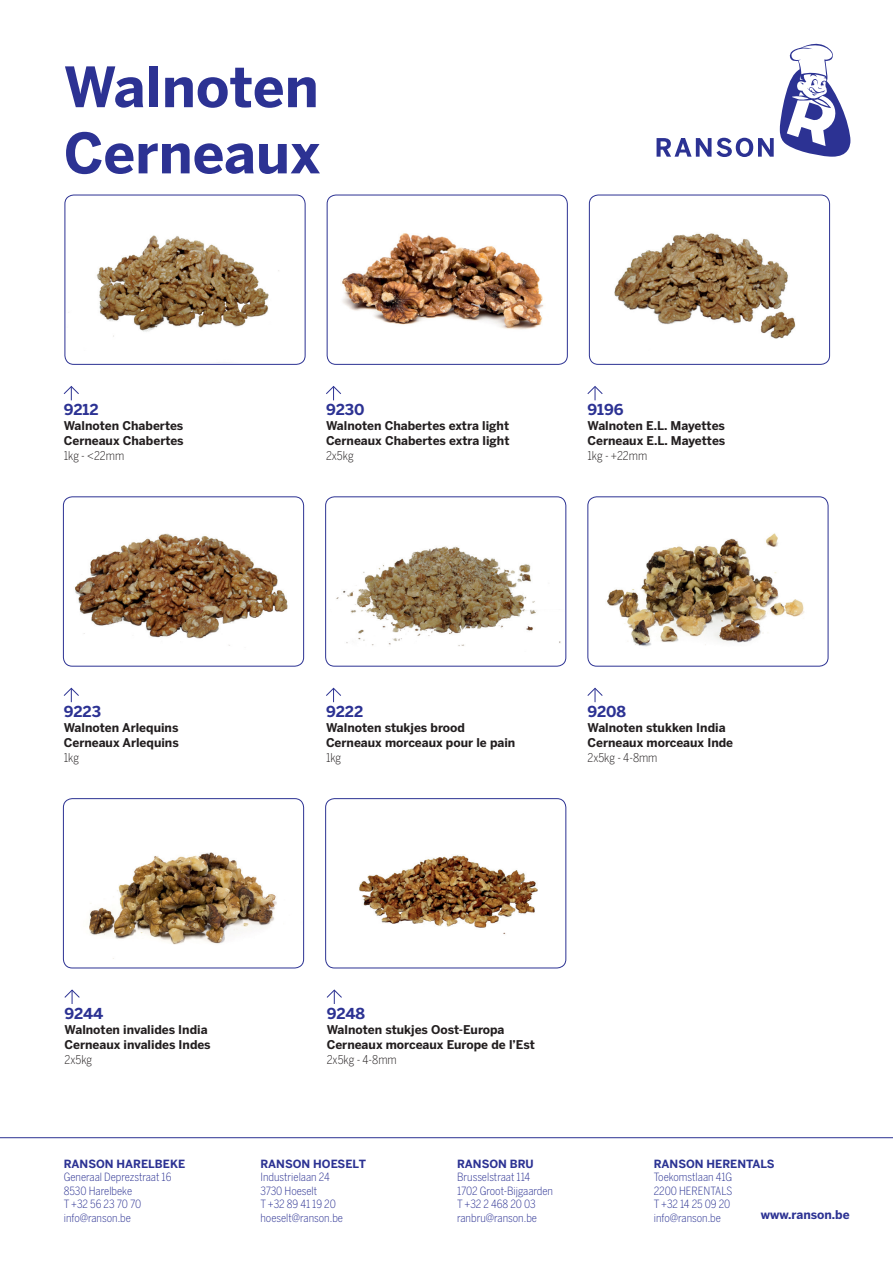
<style>
.page{position:relative;width:893px;height:1263px;background:#fff}
.page>*{position:absolute;margin:0;border:0;box-sizing:border-box;transform-origin:0 0}
.t1{font:700 55.2px/66.2px "Benton Sans";color:#2c3293}
.t2{font:700 15px "Benton Sans";letter-spacing:-.01em;color:#2c3293}
.t3{font:700 12px/15px "Benton Sans";color:#231f20}
.t4{font:300 12px "Benton Sans Cond";color:#231f20}
.t5{font:700 12px "Benton Sans";color:#2c3293}
.t6{font:300 11.25px/13.5px "Benton Sans Cond";color:#2c3293}
.t7{font:300 11.25px/13.5px "Benton Sans Cond";color:#2b3393}
.t8{font:700 11.25px "Benton Sans";color:#2c3293}
.t9{font:700 11.25px "Benton Sans";color:#2b3393}
</style>
<div class="page">
<img style="left:65px;top:200px;width:240px;height:162px">
<div style="left:65px;top:195px;width:240px;height:170px;border:1px solid #2c3293;border-radius:9px"></div>
<img style="left:327px;top:195px;width:239px;height:169px">
<div style="left:327px;top:195px;width:241px;height:170px;border:1px solid #2c3293;border-radius:9px"></div>
<img style="left:64px;top:533px;width:239px;height:131px">
<div style="left:63px;top:496px;width:241px;height:170px;border:1px solid #2c3293;border-radius:9px"></div>
<img style="left:326px;top:546px;width:239px;height:118px">
<div style="left:325px;top:496px;width:241px;height:170px;border:1px solid #2c3293;border-radius:9px"></div>
<img style="left:588px;top:497px;width:240px;height:169px">
<div style="left:587px;top:496px;width:241px;height:170px;border:1px solid #2c3293;border-radius:9px"></div>
<img style="left:64px;top:799px;width:239px;height:168px">
<div style="left:63px;top:798px;width:241px;height:170px;border:1px solid #2c3293;border-radius:9px"></div>
<img style="left:359px;top:855px;width:179px;height:79px">
<div style="left:325px;top:798px;width:241px;height:170px;border:1px solid #2c3293;border-radius:9px"></div>
<img style="left:590px;top:233px;width:239px;height:129px">
<div style="left:589px;top:195px;width:241px;height:170px;border:1px solid #2c3293;border-radius:9px"></div>
<hr style="left:0;top:1137px;width:893px;height:1px;background:#2c3293">
<svg style="left:657px;top:138px;width:117px;height:19px"></svg>
<svg style="left:780px;top:43px;width:70px;height:114px"></svg>
<svg style="left:63px;top:386px;width:16px;height:14px"></svg>
<svg style="left:326px;top:386px;width:15px;height:14px"></svg>
<svg style="left:587px;top:386px;width:16px;height:14px"></svg>
<svg style="left:63px;top:687px;width:16px;height:15px"></svg>
<svg style="left:326px;top:687px;width:15px;height:15px"></svg>
<svg style="left:587px;top:687px;width:16px;height:15px"></svg>
<svg style="left:64px;top:989px;width:16px;height:15px"></svg>
<svg style="left:326px;top:989px;width:16px;height:15px"></svg>
<h1 class="t1" style="left:64px;top:53px;width:258px">Walnoten<br>Cerneaux</h1>
<p class="t2" style="left:64px;top:401px;width:36px">9212</p>
<p class="t3" style="left:64px;top:418px;width:121px">Walnoten Chabertes<br>Cerneaux Chabertes</p>
<p class="t4" style="left:64px;top:449px;width:62px">1kg - &lt;22mm</p>
<p class="t2" style="left:326px;top:401px;width:40px">9230</p>
<p class="t3" style="left:326px;top:418px;width:185px">Walnoten Chabertes extra light<br>Cerneaux Chabertes extra light</p>
<p class="t4" style="left:326px;top:449px;width:29px">2x5kg</p>
<p class="t2" style="left:587px;top:401px;width:38px">9196</p>
<p class="t3" style="left:587px;top:418px;width:139px">Walnoten E.L. Mayettes<br>Cerneaux E.L. Mayettes</p>
<p class="t4" style="left:587px;top:449px;width:61px">1kg - +22mm</p>
<p class="t2" style="left:64px;top:702px;width:39px">9223</p>
<p class="t3" style="left:64px;top:720px;width:117px">Walnoten Arlequins<br>Cerneaux Arlequins</p>
<p class="t4" style="left:64px;top:751px;width:17px">1kg</p>
<p class="t2" style="left:326px;top:702px;width:39px">9222</p>
<p class="t3" style="left:326px;top:720px;width:191px">Walnoten stukjes brood<br>Cerneaux morceaux pour le pain</p>
<p class="t4" style="left:326px;top:751px;width:17px">1kg</p>
<p class="t2" style="left:587px;top:702px;width:40px">9208</p>
<p class="t3" style="left:587px;top:720px;width:147px">Walnoten stukken India<br>Cerneaux morceaux Inde</p>
<p class="t4" style="left:587px;top:751px;width:72px">2x5kg - 4-8mm</p>
<p class="t2" style="left:65px;top:1004px;width:40px">9244</p>
<p class="t3" style="left:65px;top:1022px;width:148px">Walnoten invalides India<br>Cerneaux invalides Indes</p>
<p class="t4" style="left:65px;top:1052px;width:29px">2x5kg</p>
<p class="t8" style="left:64px;top:1157px;width:123px">RANSON HARELBEKE</p>
<p class="t6" style="left:64px;top:1170px;width:109px">Generaal Deprezstraat 16<br>8530 Harelbeke<br>T +32 56 23 70 70 info@ranson.be</p>
<p class="t2" style="left:327px;top:1004px;width:40px">9248</p>
<p class="t3" style="left:327px;top:1022px;width:210px">Walnoten stukjes Oost-Europa<br>Cerneaux morceaux Europe de l’Est</p>
<p class="t4" style="left:327px;top:1052px;width:72px">2x5kg - 4-8mm</p>
<p class="t8" style="left:260px;top:1157px;width:107px">RANSON HOESELT</p>
<p class="t6" style="left:260px;top:1170px;width:84px">Industrielaan 24<br>3730 Hoeselt<br>T +32 89 41 19 20 hoeselt@ranson.be</p>
<p class="t8" style="left:457px;top:1157px;width:78px">RANSON BRU</p>
<p class="t6" style="left:457px;top:1170px;width:97px">Brusselstraat 114<br>1702 Groot-Bijgaarden<br>T +32 2 468 20 03 ranbru@ranson.be</p>
<p class="t9" style="left:654px;top:1157px;width:122px">RANSON HERENTALS</p>
<p class="t7" style="left:654px;top:1170px;width:80px">Toekomstlaan 41G<br>2200 HERENTALS<br>T +32 14 25 09 20 info@ranson.be</p>
<p class="t5" style="left:761px;top:1207px;width:90px">www.ranson.be</p>
</div>
